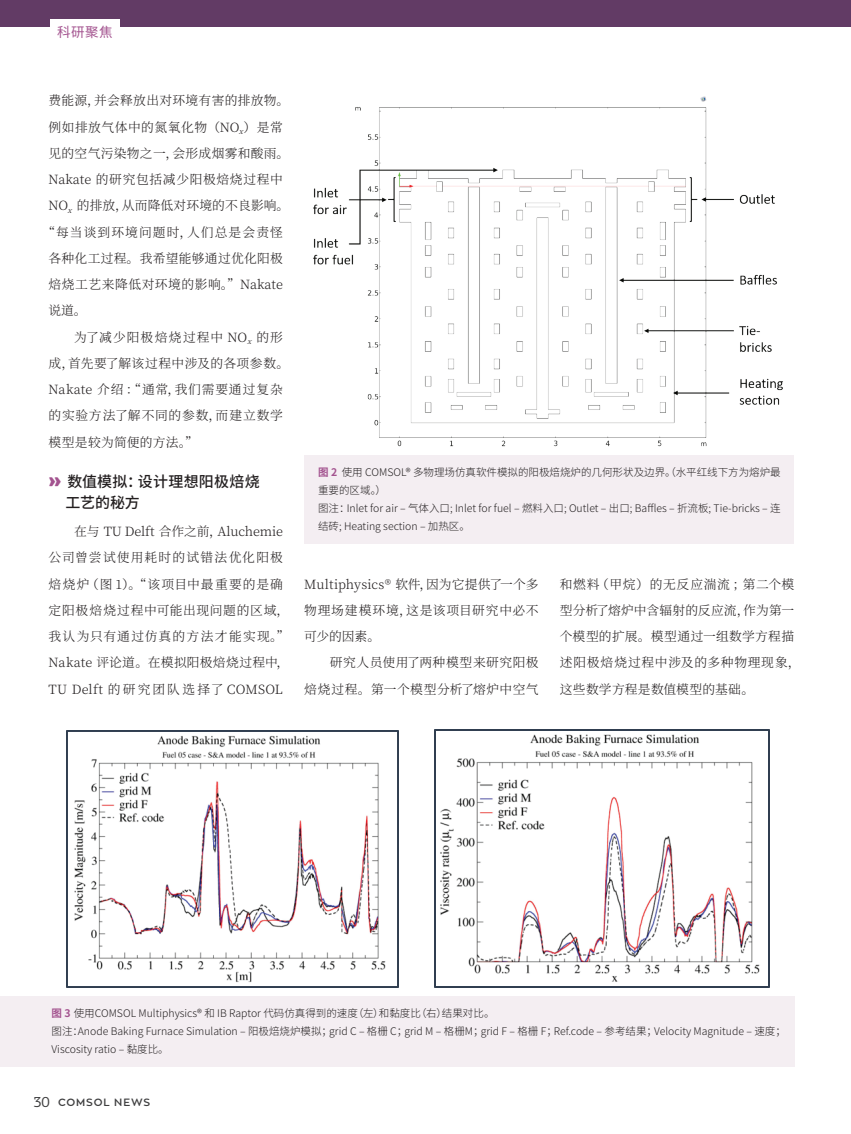
<style>
.page{position:relative;width:851px;height:1134px;background:#fff}
.page>*{position:absolute;margin:0;border:0;box-sizing:border-box;transform-origin:0 0}
.t1{font:500 15px/21px "Source Han Sans CN";letter-spacing:.005em;color:#231f20}
.t2{font:13.5px "Source Han Sans CN";color:#a3538f}
.t3{font:300 12.75px/26.2px "Source Han Serif SC";letter-spacing:.035em;color:#231f20}
.t4{font:300 12.75px "Source Han Serif SC";letter-spacing:.01em;color:#231f20}
.t5{font:300 12.75px "Source Han Serif SC";letter-spacing:.085em;color:#231f20}
.Base{font:300 10.5px/18px "Source Han Sans CN";color:#231f20}
.t6{font:600 10.5px "Zona Pro";letter-spacing:.08em;color:#3e3e3f}
.s1{font-family:"Brandon Grotesque";font-weight:900;font-size:25.5px;color:#a3538f}
.s2{font-weight:700;color:#a3538f}
.s3{font-family:"PF Centro Slab Pro";font-weight:400;font-size:15px}
</style>
<div class="page">
<img style="left:313px;top:96px;width:470px;height:350px">
<img style="left:67px;top:730px;width:331px;height:257px">
<img style="left:435px;top:730px;width:334px;height:258px">
<div style="left:304px;top:455px;width:490px;height:89px;background:#f4eef2"></div>
<div style="left:0;top:996px;width:794px;height:70px;background:#f4eef2"></div>
<div style="left:0;top:0;width:850px;height:27px;background:#623b65"></div>
<div style="left:50px;top:19px;width:69px;height:24px;background:#fff"></div>
<p class="t2" style="left:57px;top:24px;width:57px">科研聚焦</p>
<p class="t3" style="left:49px;top:88px;width:242px">费能源，并会释放出对环境有害的排放物。</p>
<p class="t3" style="left:49px;top:114px;width:236px">例如排放气体中的氮氧化物（NO<sub>x</sub>）是常</p>
<p class="t3" style="left:49px;top:140px;width:242px">见的空气污染物之一，会形成烟雾和酸雨。</p>
<p class="t3" style="left:49px;top:167px;width:236px">Nakate 的研究包括减少阳极焙烧过程中</p>
<p class="t4" style="left:49px;top:198px;width:242px">NO<sub>x</sub>的排放，从而降低对环境的不良影响。</p>
<p class="t5" style="left:42px;top:225px;width:242px">“每当谈到环境问题时，人们总是会责怪</p>
<p class="t3" style="left:49px;top:245px;width:236px">各种化工过程。我希望能够通过优化阳极</p>
<p class="t3" style="left:49px;top:272px;width:236px">焙烧工艺来降低对环境的影响。”Nakate</p>
<p class="t3" style="left:49px;top:298px;width:40px">说道。</p>
<p class="t3" style="left:49px;top:324px;width:242px;text-indent:26px">为了减少阳极焙烧过程中 NO<sub>x</sub>的形成，首先要了解该过程中涉及的各项参数。<br>Nakate 介绍：“通常，我们需要通过复杂的实验方法了解不同的参数，而建立数学模型是较为简便的方法。”</p>
<p class="t1" style="left:65px;top:471px;width:196px;text-indent:-17px"><span class="s1">»</span> 数值模拟：设计理想阳极焙烧工艺的秘方</p>
<p class="t3" style="left:49px;top:519px;width:242px;text-indent:26px">在与 TU Delft 合作之前，Aluchemie公司曾尝试使用耗时的试错法优化阳极焙烧炉（图 1）。“该项目中最重要的是确定阳极焙烧过程中可能出现问题的区域，我认为只有通过仿真的方法才能实现。”<br>Nakate 评论道。在模拟阳极焙烧过程中，<br>TU Delft 的研究团队选择了 COMSOL</p>
<p class="Base" style="left:318px;top:464px;width:464px"><span class="s2">图 2</span> 使用 COMSOL® 多物理场仿真软件模拟的阳极焙烧炉的几何形状及边界。（水平红线下方为熔炉最重要的区域。）</p>
<p class="Base" style="left:318px;top:500px;width:464px">图注：Inlet for air – 气体入口; Inlet for fuel – 燃料入口; Outlet – 出口; Baffles – 折流板; Tie-bricks – 连结砖; Heating section – 加热区。</p>
<p class="t3" style="left:304px;top:571px;width:236px;text-align:justify">Multiphysics® 软件，因为它提供了一个多物理场建模环境，这是该项目研究中必不可少的因素。</p>
<p class="t3" style="left:304px;top:650px;width:236px;text-align:right">研究人员使用了两种模型来研究阳极<br>焙烧过程。第一个模型分析了熔炉中空气</p>
<p class="t3" style="left:560px;top:571px;width:242px">和燃料（甲烷）的无反应湍流；第二个模型分析了熔炉中含辐射的反应流，作为第一个模型的扩展。模型通过一组数学方程描述阳极焙烧过程中涉及的多种物理现象，这些数学方程是数值模型的基础。</p>
<p class="Base" style="left:51px;top:1004px;width:444px"><span class="s2">图 3</span> 使用COMSOL Multiphysics® 和 IB Raptor 代码仿真得到的速度（左）和黏度比（右）结果对比。</p>
<p class="Base" style="left:51px;top:1022px;width:735px">图注：Anode Baking Furnace Simulation – 阳极焙烧炉模拟；grid C – 格栅 C；grid M – 格栅M；grid F – 格栅 F；Ref.code – 参考结果；Velocity Magnitude – 速度；<br>Viscosity ratio – 黏度比。</p>
<p class="t6" style="left:34px;top:1096px;width:118px"><span class="s3">30</span> COMSOL NEWS</p>
</div>
